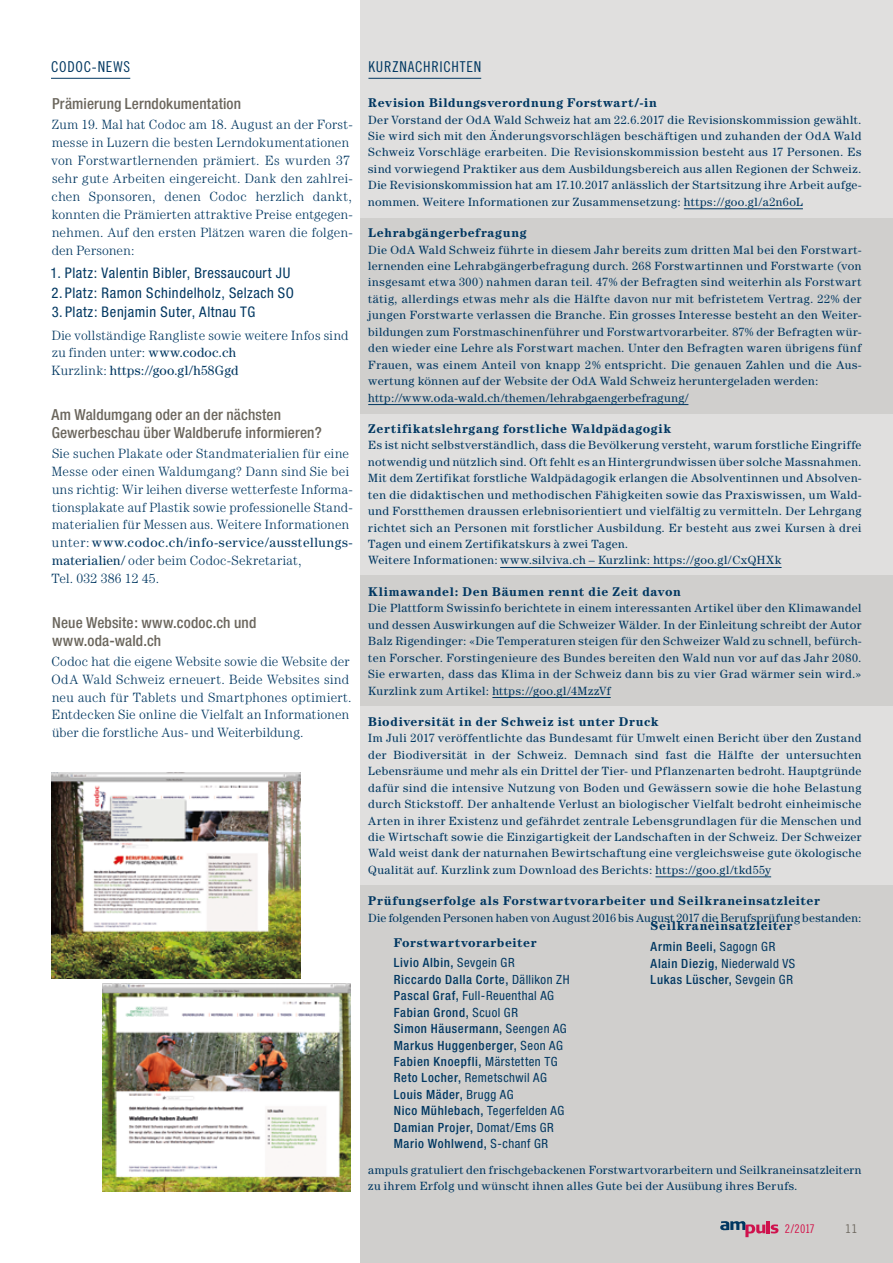
<style>
.page{position:relative;width:893px;height:1263px;background:#fff}
.page>*{position:absolute;margin:0;border:0;box-sizing:border-box;transform-origin:0 0}
.t1{font:500 condensed 15.3px/18px "Helvetica Neue";letter-spacing:.01em;color:#6b665d}
.t2{font:15px "Trade Gothic Cond Eighteen";letter-spacing:.045em;color:#003761}
.t3{font:condensed 14.7px "Helvetica Neue";letter-spacing:.04em;color:#003761}
.t4{font:300 13.5px/18px "Century";letter-spacing:.02em;color:#003761}
.t5{font:500 condensed 12.75px/16.5px "Helvetica Neue";letter-spacing:.05em;color:#003761}
.t6{font:700 12.75px "Century";letter-spacing:.045em;color:#003761}
.t7{font:12px/16.5px "Century";letter-spacing:.04em;color:#003761;text-align:justify}
.t8{font:12px "Century";letter-spacing:.015em;color:#003761}
.t9{font:12px "Trade Gothic Cond Eighteen";color:#d31047}
.t10{font:12px "Trade Gothic";color:#6b665d}
.s1{font-weight:400}
</style>
<div class="page">
<div style="left:361px;top:0;width:532px;height:1263px;background:#d0cfcd"></div>
<div style="left:361px;top:0;width:532px;height:217px;background:#e0dfde"></div>
<div style="left:361px;top:414px;width:532px;height:161px;background:#e0dfde"></div>
<div style="left:361px;top:706px;width:532px;height:178px;background:#e0dfde"></div>
<img style="left:51px;top:773px;width:249px;height:205px">
<img style="left:102px;top:984px;width:249px;height:208px">
<svg style="left:720px;top:1221px;width:45px;height:16px"></svg>
<hr style="left:766px;top:1221px;width:4px;height:12px;background:#cf124d">
<svg style="left:771px;top:1224px;width:7px;height:9px"></svg>
<hr style="left:51px;top:78px;width:79px;height:1px;background:#003761">
<hr style="left:368px;top:78px;width:113px;height:1px;background:#003761">
<hr style="left:684px;top:208px;width:119px;height:1px;background:#003761">
<hr style="left:368px;top:404px;width:320px;height:1px;background:#003761">
<hr style="left:500px;top:567px;width:282px;height:1px;background:#003761">
<hr style="left:492px;top:697px;width:119px;height:1px;background:#003761">
<hr style="left:655px;top:876px;width:116px;height:1px;background:#003761">
<p class="t2" style="left:51px;top:58px;width:81px">CODOC-NEWS</p>
<p class="t2" style="left:368px;top:58px;width:114px">KURZNACHRICHTEN</p>
<p class="t6" style="left:368px;top:95px;width:290px">Revision Bildungsverordnung Forstwart/-in</p>
<p class="t7" style="left:368px;top:111px;width:495px">Der Vorstand der OdA Wald Schweiz hat am 22.6.2017 die Revisionskommission gewählt.<br>Sie wird sich mit den Änderungsvorschlägen beschäftigen und zuhanden der OdA Wald Schweiz Vorschläge erarbeiten. Die Revisionskommission besteht aus 17 Personen. Es sind vorwiegend Praktiker aus dem Ausbildungsbereich aus allen Regionen der Schweiz.<br>Die Revisionskommission hat am 17.10.2017 anlässlich der Startsitzung ihre Arbeit aufge&shy;nommen. Weitere Informationen zur Zusammensetzung: https://goo.gl/a2n6oL</p>
<p class="t6" style="left:368px;top:225px;width:160px">Lehrabgängerbefragung</p>
<p class="t7" style="left:368px;top:241px;width:495px;text-align:left">Die OdA Wald Schweiz führte in diesem Jahr bereits zum dritten Mal bei den Forstwart&shy;lernenden eine Lehrabgängerbefragung durch. 268 Forstwartinnen und Forstwarte (von insgesamt etwa 300) nahmen daran teil. 47% der Befragten sind weiterhin als Forstwart tätig, allerdings etwas mehr als die Hälfte davon nur mit befristetem Vertrag. 22% der jungen Forstwarte verlassen die Branche. Ein grosses Interesse besteht an den Weiter&shy;bildungen zum Forstmaschinenführer und Forstwartvorarbeiter. 87% der Befragten wür&shy;den wieder eine Lehre als Forstwart machen. Unter den Befragten waren übrigens fünf Frauen, was einem Anteil von knapp 2% entspricht. Die genauen Zahlen und die Aus&shy;wertung können auf der Website der OdA Wald Schweiz heruntergeladen werden: http://www.oda-wald.ch/themen/lehrabgaengerbefragung/</p>
<p class="t6" style="left:368px;top:421px;width:304px">Zertifikatslehrgang forstliche Waldpädagogik</p>
<p class="t7" style="left:368px;top:437px;width:495px;text-align:left">Es ist nicht selbstverständlich, dass die Bevölkerung versteht, warum forstliche Eingriffe notwendig und nützlich sind. Oft fehlt es an Hintergrundwissen über solche Massnahmen.<br>Mit dem Zertifikat forstliche Waldpädagogik erlangen die Absolventinnen und Absolven&shy;ten die didaktischen und methodischen Fähigkeiten sowie das Praxiswissen, um Wald&shy;und Forstthemen draussen erlebnisorientiert und vielfältig zu vermitteln. Der Lehrgang richtet sich an Personen mit forstlicher Ausbildung. Er besteht aus zwei Kursen à drei Tagen und einem Zertifikatskurs à zwei Tagen.<br>Weitere Informationen: www.silviva.ch – Kurzlink: https://goo.gl/CxQHXk</p>
<p class="t6" style="left:368px;top:584px;width:314px">Klimawandel: Den Bäumen rennt die Zeit davon</p>
<p class="t7" style="left:368px;top:600px;width:495px">Die Plattform Swissinfo berichtete in einem interessanten Artikel über den Klimawandel und dessen Auswirkungen auf die Schweizer Wälder. In der Einleitung schreibt der Autor Balz Rigendinger: «Die Temperaturen steigen für den Schweizer Wald zu schnell, befürch&shy;ten Forscher. Forstingenieure des Bundes bereiten den Wald nun vor auf das Jahr 2080.<br>Sie erwarten, dass das Klima in der Schweiz dann bis zu vier Grad wärmer sein wird.» Kurzlink zum Artikel: https://goo.gl/4MzzVf</p>
<p class="t6" style="left:368px;top:714px;width:292px">Biodiversität in der Schweiz ist unter Druck</p>
<p class="t7" style="left:368px;top:730px;width:495px">Im Juli 2017 veröffentlichte das Bundesamt für Umwelt einen Bericht über den Zustand der Biodiversität in der Schweiz. Demnach sind fast die Hälfte der untersuchten Lebensräume und mehr als ein Drittel der Tier- und Pflanzenarten bedroht. Hauptgründe dafür sind die intensive Nutzung von Boden und Gewässern sowie die hohe Belastung durch Stickstoff. Der anhaltende Verlust an biologischer Vielfalt bedroht einheimische Arten in ihrer Existenz und gefährdet zentrale Lebensgrundlagen für die Menschen und die Wirtschaft sowie die Einzigartigkeit der Landschaften in der Schweiz. Der Schweizer Wald weist dank der naturnahen Bewirtschaftung eine vergleichsweise gute ökologische Qualität auf. Kurzlink zum Download des Berichts: https://goo.gl/tkd55y</p>
<p class="t6" style="left:368px;top:893px;width:453px">Prüfungserfolge als Forstwartvorarbeiter und Seilkraneinsatzleiter</p>
<p class="t8" style="left:368px;top:910px;width:495px">Die folgenden Personen haben von August 2016 bis August 2017 die Berufsprüfung bestanden:</p>
<p class="t6" style="left:394px;top:935px;width:144px">Forstwartvorarbeiter</p>
<p class="t5" style="left:394px;top:954px;width:177px">Livio Albin, <span class="s1">Sevgein GR<br></span>Riccardo Dalla Corte, <span class="s1">Dällikon ZH<br></span>Pascal Graf, <span class="s1">Full-Reuenthal AG<br></span>Fabian Grond, <span class="s1">Scuol GR<br></span>Simon Häusermann, <span class="s1">Seengen AG<br></span>Markus Huggenberger, <span class="s1">Seon AG<br></span>Fabien Knoepfli, <span class="s1">Märstetten TG<br></span>Reto Locher, <span class="s1">Remetschwil AG<br></span>Louis Mäder, <span class="s1">Brugg AG<br></span>Nico Mühlebach, <span class="s1">Tegerfelden AG<br></span>Damian Projer, <span class="s1">Domat/Ems GR<br></span>Mario Wohlwend, <span class="s1">S-chanf GR</span></p>
<p class="t7" style="left:368px;top:1161px;width:495px">ampuls gratuliert den frischgebackenen Forstwartvorarbeitern und Seilkraneinsatzleitern zu ihrem Erfolg und wünscht ihnen alles Gute bei der Ausübung ihres Berufs.</p>
<p class="t1" style="left:52px;top:95px;width:190px">Prämierung Lerndokumentation</p>
<p class="t4" style="left:52px;top:115px;width:303px">Zum 19. Mal hat Codoc am 18. August an der Forst&shy;messe in Luzern die besten Lerndokumentationen von Forstwartlernenden prämiert. Es wurden 37 sehr gute Arbeiten eingereicht. Dank den zahlrei&shy;chen Sponsoren, denen Codoc herzlich dankt, konnten die Prämierten attraktive Preise entgegen&shy;nehmen. Auf den ersten Plätzen waren die folgen&shy;den Personen:</p>
<p class="t3" style="left:51px;top:265px;width:241px">1. Platz: Valentin Bibler, Bressaucourt JU</p>
<p class="t3" style="left:52px;top:284px;width:244px">2. Platz: Ramon Schindelholz, Selzach SO</p>
<p class="t3" style="left:52px;top:304px;width:205px">3. Platz: Benjamin Suter, Altnau TG</p>
<p class="t4" style="left:52px;top:326px;width:298px">Die vollständige Rangliste sowie weitere Infos sind zu finden unter: <span class="s1">www.codoc.ch<br></span>Kurzlink: <span class="s1">https://goo.gl/h58Ggd</span></p>
<p class="t1" style="left:52px;top:405px;width:272px">Am Waldumgang oder an der nächsten<br>Gewerbeschau über Waldberufe informieren?</p>
<p class="t4" style="left:51px;top:444px;width:303px">Sie suchen Plakate oder Standmaterialien für eine Messe oder einen Waldumgang? Dann sind Sie bei uns richtig: Wir leihen diverse wetterfeste Informa&shy;tionsplakate auf Plastik sowie professionelle Stand&shy;materialien für Messen aus. Weitere Informationen unter: <span class="s1">www.codoc.ch/info-service/ausstellungs&shy;materialien/</span> oder beim Codoc-Sekretariat,<br>Tel. 032 386 12 45.</p>
<p class="t1" style="left:52px;top:613px;width:206px">Neue Website: www.codoc.ch und www.oda-wald.ch</p>
<p class="t4" style="left:52px;top:652px;width:302px">Codoc hat die eigene Website sowie die Website der OdA Wald Schweiz erneuert. Beide Websites sind neu auch für Tablets und Smartphones optimiert.<br>Entdecken Sie online die Vielfalt an Informationen über die forstliche Aus- und Weiterbildung.</p>
<p class="t6" style="left:651px;top:918px;width:143px">Seilkraneinsatzleiter</p>
<p class="t5" style="left:651px;top:938px;width:146px">Armin Beeli, <span class="s1">Sagogn GR<br></span>Alain Diezig, <span class="s1">Niederwald VS<br></span>Lukas Lüscher, <span class="s1">Sevgein GR</span></p>
<p class="t9" style="left:785px;top:1222px;width:31px">2/2017</p>
<p class="t10" style="left:844px;top:1222px;width:15px">11</p>
</div>
